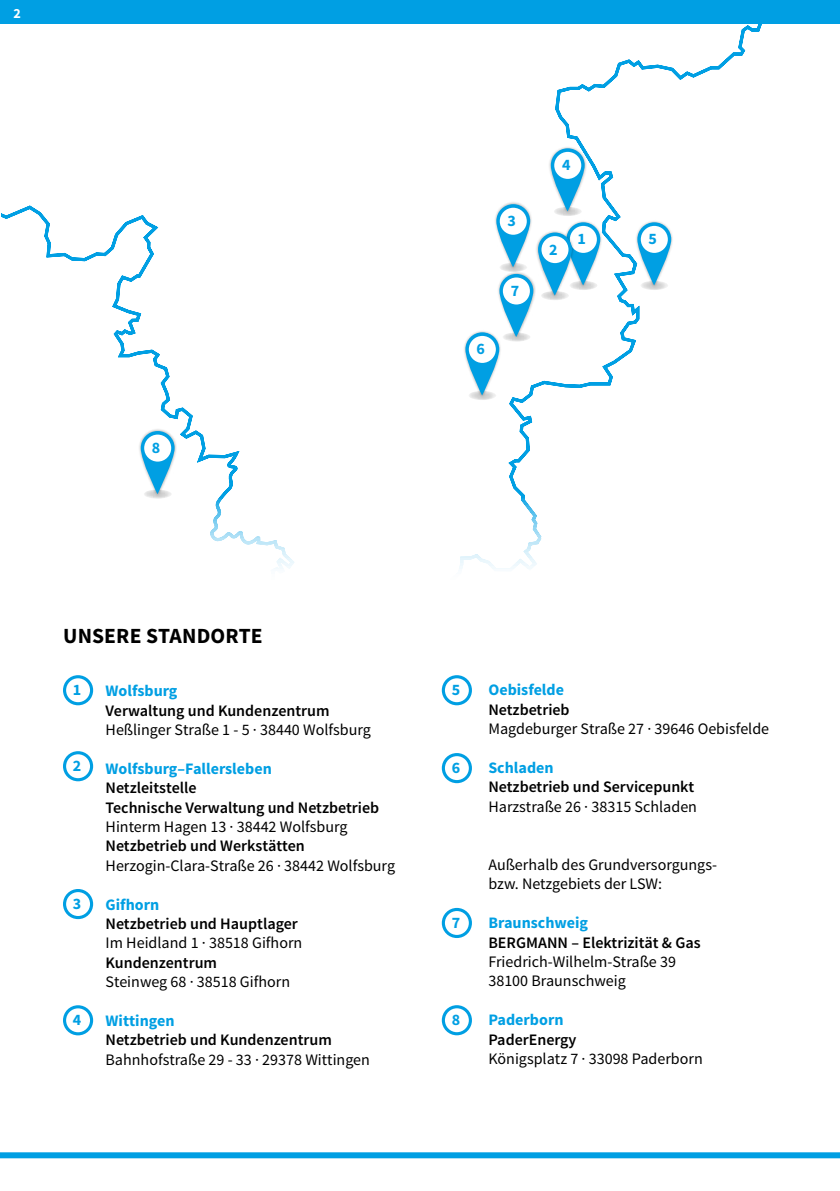
<style>
.page{position:relative;width:840px;height:1191px;background:#fff}
.page>*{position:absolute;margin:0;border:0;box-sizing:border-box;transform-origin:0 0}
.t1{font:700 21.6px "Source Sans Pro";letter-spacing:.005em;color:#000}
.t2{font:16px/19.4px "Source Sans Pro";color:#000}
.t3{font:600 16px/19.4px "Source Sans Pro";color:#000}
.t4{font:700 16px "Source Sans Pro";color:#009fe3}
.t5{font:700 14px "Source Sans Pro";color:#fff}
</style>
<div class="page">
<svg style="left:1px;top:24px;width:761px;height:474px"></svg>
<div style="left:63px;top:675px;width:30px;height:30px;border:3px solid #009fe3;border-radius:50%"></div>
<div style="left:441px;top:675px;width:30px;height:30px;border:3px solid #009fe3;border-radius:50%"></div>
<div style="left:441px;top:753px;width:30px;height:30px;border:3px solid #009fe3;border-radius:50%"></div>
<div style="left:441px;top:908px;width:30px;height:30px;border:3px solid #009fe3;border-radius:50%"></div>
<div style="left:441px;top:1005px;width:30px;height:30px;border:3px solid #009fe3;border-radius:50%"></div>
<div style="left:63px;top:751px;width:30px;height:30px;border:3px solid #009fe3;border-radius:50%"></div>
<div style="left:63px;top:889px;width:30px;height:30px;border:3px solid #009fe3;border-radius:50%"></div>
<div style="left:63px;top:1005px;width:30px;height:30px;border:3px solid #009fe3;border-radius:50%"></div>
<svg style="left:569px;top:281px;width:28px;height:9px"></svg>
<div style="left:563px;top:220px;width:39px;height:68px;background:#000;opacity:.3"></div>
<svg style="left:566px;top:222px;width:34px;height:63px"></svg>
<div style="left:569px;top:226px;width:27px;height:27px;background:#fff;border-radius:50%"></div>
<svg style="left:540px;top:291px;width:28px;height:9px"></svg>
<div style="left:535px;top:230px;width:39px;height:68px;background:#000;opacity:.3"></div>
<svg style="left:537px;top:232px;width:34px;height:64px"></svg>
<div style="left:541px;top:236px;width:27px;height:27px;background:#fff;border-radius:50%"></div>
<svg style="left:499px;top:263px;width:28px;height:9px"></svg>
<div style="left:493px;top:201px;width:39px;height:69px;background:#000;opacity:.3"></div>
<svg style="left:496px;top:204px;width:34px;height:63px"></svg>
<div style="left:499px;top:208px;width:27px;height:27px;background:#fff;border-radius:50%"></div>
<svg style="left:553px;top:207px;width:28px;height:9px"></svg>
<div style="left:548px;top:146px;width:38px;height:68px;background:#000;opacity:.3"></div>
<svg style="left:550px;top:148px;width:34px;height:63px"></svg>
<div style="left:554px;top:152px;width:27px;height:27px;background:#fff;border-radius:50%"></div>
<svg style="left:640px;top:281px;width:28px;height:9px"></svg>
<div style="left:634px;top:220px;width:39px;height:68px;background:#000;opacity:.3"></div>
<svg style="left:637px;top:222px;width:34px;height:63px"></svg>
<div style="left:640px;top:226px;width:27px;height:27px;background:#fff;border-radius:50%"></div>
<svg style="left:468px;top:391px;width:28px;height:9px"></svg>
<div style="left:462px;top:330px;width:39px;height:68px;background:#000;opacity:.3"></div>
<svg style="left:465px;top:332px;width:34px;height:63px"></svg>
<div style="left:468px;top:336px;width:27px;height:27px;background:#fff;border-radius:50%"></div>
<svg style="left:502px;top:332px;width:28px;height:10px"></svg>
<div style="left:496px;top:271px;width:39px;height:69px;background:#000;opacity:.3"></div>
<svg style="left:499px;top:274px;width:34px;height:63px"></svg>
<div style="left:502px;top:277px;width:27px;height:27px;background:#fff;border-radius:50%"></div>
<svg style="left:143px;top:489px;width:29px;height:10px"></svg>
<div style="left:138px;top:428px;width:39px;height:69px;background:#000;opacity:.3"></div>
<svg style="left:141px;top:431px;width:33px;height:63px"></svg>
<div style="left:144px;top:434px;width:27px;height:27px;background:#fff;border-radius:50%"></div>
<div style="left:0;top:1152px;width:839px;height:6px;background:#009fe3"></div>
<div style="left:0;top:0;width:839px;height:24px;background:#009fe3"></div>
<p class="t5" style="left:14px;top:4px;width:9px">2</p>
<p class="t4" style="left:152px;top:437px;width:10px">8</p>
<p class="t4" style="left:507px;top:211px;width:10px">3</p>
<p class="t4" style="left:476px;top:339px;width:10px">6</p>
<p class="t4" style="left:510px;top:280px;width:10px">7</p>
<p class="t4" style="left:561px;top:155px;width:10px">4</p>
<p class="t4" style="left:549px;top:239px;width:10px">2</p>
<p class="t4" style="left:577px;top:229px;width:10px">1</p>
<p class="t4" style="left:648px;top:229px;width:10px">5</p>
<h1 class="t1" style="left:63px;top:622px;width:201px">UNSERE STANDORTE</h1>
<p class="t4" style="left:105px;top:680px;width:73px">Wolfsburg</p>
<p class="t3" style="left:105px;top:701px;width:225px">Verwaltung und Kundenzentrum</p>
<p class="t2" style="left:105px;top:720px;width:267px">Heßlinger Straße 1 - 5 · 38440 Wolfsburg</p>
<p class="t4" style="left:105px;top:758px;width:168px">Wolfsburg–Fallersleben</p>
<p class="t3" style="left:105px;top:778px;width:275px">Netzleitstelle<br>Technische Verwaltung und Netzbetrieb</p>
<p class="t2" style="left:105px;top:817px;width:243px">Hinterm Hagen 13 · 38442 Wolfsburg</p>
<p class="t3" style="left:105px;top:837px;width:201px">Netzbetrieb und Werkstätten</p>
<p class="t2" style="left:105px;top:856px;width:291px">Herzogin-Clara-Straße 26 · 38442 Wolfsburg</p>
<p class="t4" style="left:105px;top:894px;width:55px">Gifhorn</p>
<p class="t3" style="left:105px;top:914px;width:194px">Netzbetrieb und Hauptlager</p>
<p class="t2" style="left:105px;top:933px;width:198px">Im Heidland 1 · 38518 Gifhorn</p>
<p class="t3" style="left:105px;top:953px;width:113px">Kundenzentrum</p>
<p class="t2" style="left:105px;top:972px;width:186px">Steinweg 68 · 38518 Gifhorn</p>
<p class="t4" style="left:105px;top:1010px;width:70px">Wittingen</p>
<p class="t3" style="left:105px;top:1031px;width:228px">Netzbetrieb und Kundenzentrum</p>
<p class="t2" style="left:105px;top:1050px;width:266px">Bahnhofstraße 29 - 33 · 29378 Wittingen</p>
<p class="t4" style="left:73px;top:679px;width:10px">1</p>
<p class="t4" style="left:451px;top:679px;width:10px">5</p>
<p class="t4" style="left:73px;top:755px;width:10px">2</p>
<p class="t4" style="left:451px;top:757px;width:10px">6</p>
<p class="t4" style="left:73px;top:893px;width:10px">3</p>
<p class="t4" style="left:451px;top:912px;width:10px">7</p>
<p class="t4" style="left:451px;top:1009px;width:10px">8</p>
<p class="t4" style="left:73px;top:1009px;width:10px">4</p>
<p class="t4" style="left:488px;top:680px;width:77px">Oebisfelde</p>
<p class="t3" style="left:488px;top:700px;width:83px">Netzbetrieb</p>
<p class="t2" style="left:488px;top:719px;width:282px">Magdeburger Straße 27 · 39646 Oebisfelde</p>
<p class="t4" style="left:488px;top:757px;width:67px">Schladen</p>
<p class="t3" style="left:488px;top:778px;width:207px">Netzbetrieb und Servicepunkt</p>
<p class="t2" style="left:488px;top:797px;width:210px">Harzstraße 26 · 38315 Schladen</p>
<p class="t2" style="left:488px;top:855px;width:230px">Außerhalb des Grundversorgungs&shy;bzw. Netzgebiets der LSW:</p>
<p class="t4" style="left:488px;top:912px;width:101px">Braunschweig</p>
<p class="t3" style="left:488px;top:933px;width:214px">BERGMANN – Elektrizität &amp; Gas</p>
<p class="t2" style="left:488px;top:952px;width:189px">Friedrich-Wilhelm-Straße 39<br>38100 Braunschweig</p>
<p class="t4" style="left:488px;top:1009px;width:77px">Paderborn</p>
<p class="t3" style="left:488px;top:1030px;width:89px">PaderEnergy</p>
<p class="t2" style="left:488px;top:1049px;width:216px">Königsplatz 7 · 33098 Paderborn</p>
</div>
